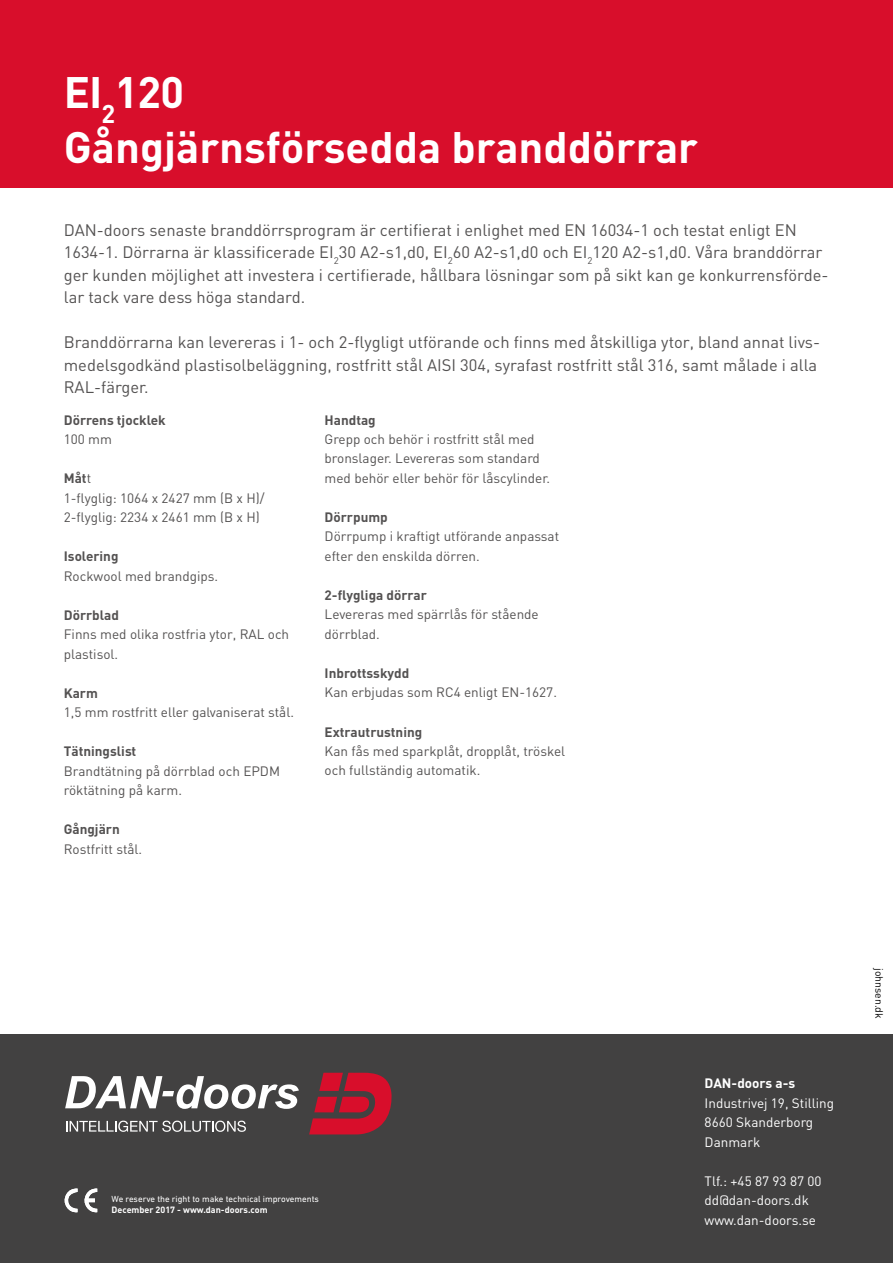
<style>
.page{position:relative;width:893px;height:1263px;background:#fff}
.page>*{position:absolute;margin:0;border:0;box-sizing:border-box;transform-origin:0 0}
.t1{font:700 43.5px/54.8px "DIN";color:#fff}
.t2{font:16.5px/22.5px "DIN";color:#545252}
.t3{font:13.5px/19.5px "DIN";color:#545252}
.t4{font:700 13.5px "DIN";color:#545252}
.t5{font:13.5px/19.5px "DIN";color:#fff}
.t6{font:700 13.5px "DIN";color:#fff}
.t7{font:10.5px "DIN";color:#000}
.t8{font:9px "DIN Next LT Pro";color:#fff}
.t9{font:700 9px "DINOT";color:#fff}
.s1{font-weight:700}
</style>
<div class="page">
<div style="left:0;top:1034px;width:893px;height:229px;background:#424141"></div>
<div style="left:0;top:0;width:893px;height:187px;background:#d80e2b"></div>
<svg style="left:309px;top:1073px;width:83px;height:62px"></svg>
<svg style="left:65px;top:1076px;width:234px;height:33px"></svg>
<svg style="left:66px;top:1120px;width:180px;height:12px"></svg>
<svg style="left:64px;top:1188px;width:33px;height:24px"></svg>
<h1 class="t1" style="left:64px;top:63px;width:636px">EI<sub>2</sub>120<br>Gångjärnsförsedda branddörrar</h1>
<p class="t2" style="left:64px;top:218px;width:766px">DAN-doors senaste branddörrsprogram är certifierat i enlighet med EN 16034-1 och testat enligt EN 1634-1. Dörrarna är klassificerade EI<sub>2</sub>30 A2-s1,d0, EI<sub>2</sub>60 A2-s1,d0 och EI<sub>2</sub>120 A2-s1,d0. Våra branddörrar ger kunden möjlighet att investera i certifierade, hållbara lösningar som på sikt kan ge konkurrensförde&shy;lar tack vare dess höga standard.</p>
<p class="t2" style="left:64px;top:331px;width:758px">Branddörrarna kan levereras i 1- och 2-flygligt utförande och finns med åtskilliga ytor, bland annat livs&shy;medelsgodkänd plastisolbeläggning, rostfritt stål AISI 304, syrafast rostfritt stål 316, samt målade i alla<br>RAL-färger.</p>
<p class="t4" style="left:64px;top:411px;width:103px">Dörrens tjocklek</p>
<p class="t3" style="left:64px;top:429px;width:50px">100 mm</p>
<p class="t3" style="left:64px;top:468px;width:202px"><span class="s1">Måt</span>t<br>1-flyglig: 1064 x 2427 mm (B x H)/<br>2-flyglig: 2234 x 2461 mm (B x H)</p>
<p class="t4" style="left:64px;top:547px;width:56px">Isolering</p>
<p class="t3" style="left:64px;top:566px;width:156px">Rockwool med brandgips.</p>
<p class="t4" style="left:64px;top:606px;width:57px">Dörrblad</p>
<p class="t3" style="left:64px;top:624px;width:227px">Finns med olika rostfria ytor, RAL och plastisol.</p>
<p class="t4" style="left:64px;top:684px;width:36px">Karm</p>
<p class="t3" style="left:64px;top:702px;width:232px">1,5 mm rostfritt eller galvaniserat stål.</p>
<p class="t4" style="left:64px;top:742px;width:74px">Tätningslist</p>
<p class="t3" style="left:64px;top:761px;width:218px">Brandtätning på dörrblad och EPDM röktätning på karm.</p>
<p class="t4" style="left:64px;top:820px;width:57px">Gångjärn</p>
<p class="t3" style="left:64px;top:839px;width:80px">Rostfritt stål.</p>
<p class="t4" style="left:325px;top:411px;width:53px">Handtag</p>
<p class="t3" style="left:325px;top:429px;width:227px">Grepp och behör i rostfritt stål med bronslager. Levereras som standard med behör eller behör för låscylinder.</p>
<p class="t4" style="left:325px;top:508px;width:65px">Dörrpump</p>
<p class="t3" style="left:325px;top:527px;width:236px">Dörrpump i kraftigt utförande anpassat efter den enskilda dörren.</p>
<p class="t4" style="left:325px;top:586px;width:104px">2-flygliga dörrar</p>
<p class="t3" style="left:325px;top:605px;width:216px">Levereras med spärrlås för stående dörrblad.</p>
<p class="t4" style="left:325px;top:664px;width:86px">Inbrottsskydd</p>
<p class="t3" style="left:325px;top:683px;width:234px">Kan erbjudas som RC4 enligt EN-1627.</p>
<p class="t4" style="left:325px;top:723px;width:99px">Extrautrustning</p>
<p class="t3" style="left:325px;top:741px;width:242px">Kan fås med sparkplåt, dropplåt, tröskel och fullständig automatik.</p>
<p class="t8" style="left:112px;top:1193px;width:209px">We reserve the right to make technical improvements</p>
<p class="t9" style="left:112px;top:1203px;width:157px">December 2017 - www.dan-doors.com</p>
<p class="t6" style="left:705px;top:1074px;width:92px">DAN-doors a-s</p>
<p class="t5" style="left:705px;top:1093px;width:131px">Industrivej 19, Stilling<br>8660 Skanderborg<br>Danmark</p>
<p class="t5" style="left:705px;top:1171px;width:118px">Tlf.: +45 87 93 87 00 dd@dan-doors.dk www.dan-doors.se</p>
<p class="t7" style="left:886px;top:968px;width:52px;rotate:90deg">johnsen.dk</p>
</div>
